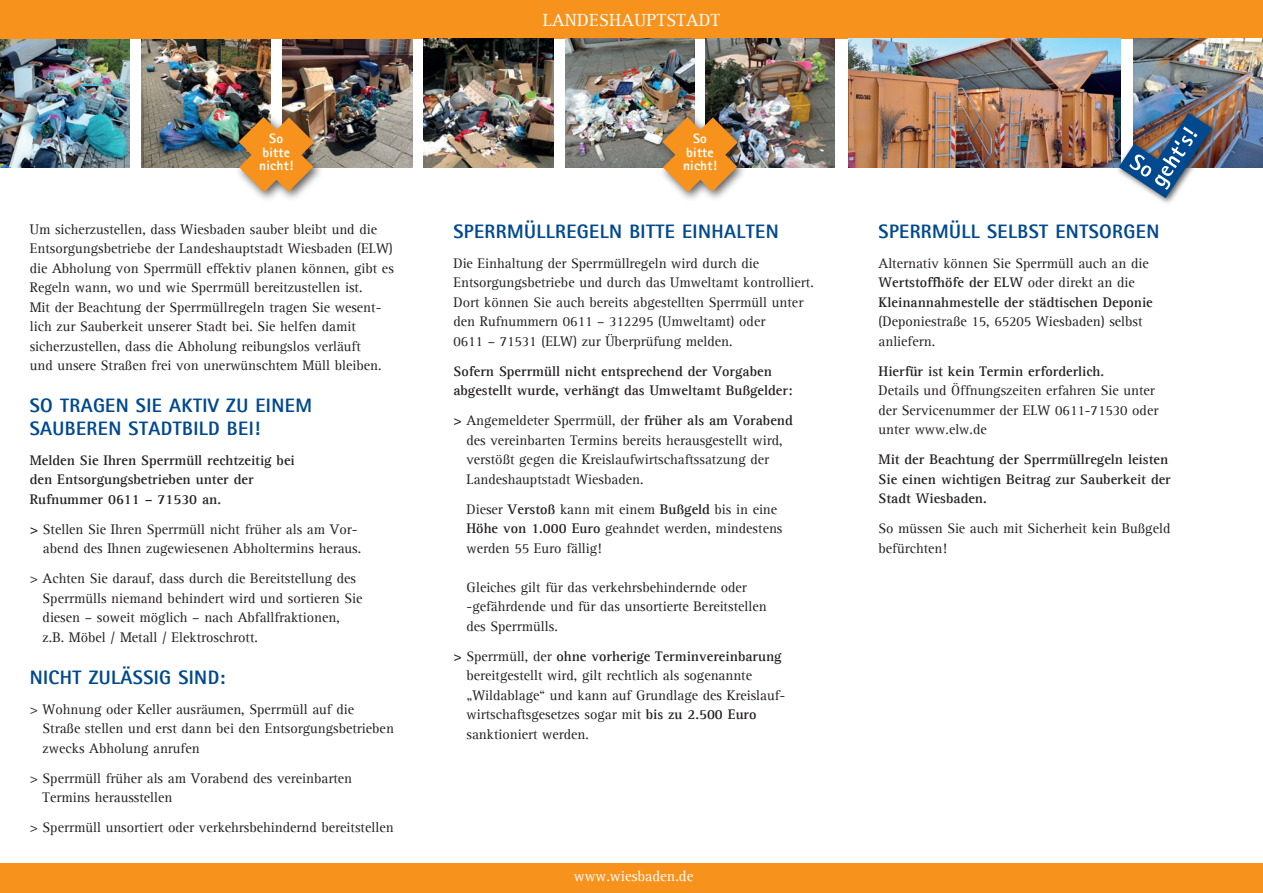
<style>
.page{position:relative;width:1263px;height:893px;background:#fff}
.page>*{position:absolute;margin:0;border:0;box-sizing:border-box;transform-origin:0 0}
.t1{font:800 19.5px/22.5px "Rotis Sans Serif";letter-spacing:.02em;color:#01498e}
.t2{font:18px "Rotis Serif";letter-spacing:.02em;color:#fff}
.t3{font:15px "Rotis Serif";color:#fff}
.t4{font:14.25px/19.5px "Rotis Serif";color:#231f20}
.t5{font:700 14.25px/19.5px "Rotis Serif";color:#231f20}
.t6{font:800 13.5px/13.5px "Rotis Sans Serif";letter-spacing:.02em;color:#fff;text-align:center}
.s1{font-weight:700}
.s2{font-weight:400}
</style>
<div class="page">
<img style="left:0;top:38px;width:129px;height:130px">
<img style="left:141px;top:38px;width:130px;height:130px">
<img style="left:283px;top:38px;width:129px;height:130px">
<div style="left:0;top:863px;width:1263px;height:30px;background:#f7931d"></div>
<div style="left:0;top:0;width:1263px;height:38px;background:#f7931d"></div>
<img style="left:424px;top:38px;width:129px;height:130px">
<img style="left:565px;top:38px;width:130px;height:130px">
<img style="left:705px;top:38px;width:130px;height:130px">
<img style="left:849px;top:38px;width:271px;height:130px">
<img style="left:1133px;top:38px;width:130px;height:130px">
<div style="left:234px;top:112px;width:91px;height:91px;background:#231f20;opacity:.75"></div>
<svg style="left:239px;top:117px;width:75px;height:75px"></svg>
<div style="left:658px;top:112px;width:90px;height:91px;background:#231f20;opacity:.75"></div>
<svg style="left:662px;top:117px;width:76px;height:75px"></svg>
<div style="left:1115px;top:109px;width:104px;height:97px;background:#231f20;opacity:.75"></div>
<img style="left:1119px;top:113px;width:93px;height:85px">
<p class="t2" style="left:543px;top:13px;width:179px">LANDESHAUPTSTADT</p>
<p class="t6" style="left:259px;top:133px;width:36px">So bitte nicht!</p>
<p class="t6" style="left:683px;top:133px;width:36px">So bitte nicht!</p>
<p class="t4" style="left:30px;top:221px;width:366px">Um sicherzustellen, dass Wiesbaden sauber bleibt und die Entsorgungsbetriebe der Landeshauptstadt Wiesbaden (ELW) die Abholung von Sperrmüll effektiv planen können, gibt es Regeln wann, wo und wie Sperrmüll bereitzustellen ist.<br>Mit der Beachtung der Sperrmüllregeln tragen Sie wesent&shy;lich zur Sauberkeit unserer Stadt bei. Sie helfen damit sicherzustellen, dass die Abholung reibungslos verläuft<br>und unsere Straßen frei von unerwünschtem Müll bleiben.</p>
<h1 class="t1" style="left:30px;top:396px;width:284px">SO TRAGEN SIE AKTIV ZU EINEM<br>SAUBEREN STADTBILD BEI!</h1>
<p class="t5" style="left:30px;top:452px;width:267px">Melden Sie Ihren Sperrmüll rechtzeitig bei den Entsorgungsbetrieben unter der<br>Rufnummer 0611 – 71530 an.</p>
<p class="t4" style="left:30px;top:521px;width:333px;text-align:right"><span class="s1">&gt;</span> Stellen Sie Ihren Sperrmüll nicht früher als am Vor&shy;abend des Ihnen zugewiesenen Abholtermins heraus.</p>
<p class="t4" style="left:43px;top:570px;width:321px;text-indent:-13px">&gt; Achten Sie darauf, dass durch die Bereitstellung des Sperrmülls niemand behindert wird und sortieren Sie diesen – soweit möglich – nach Abfallfraktionen, z.B. Möbel / Metall / Elektroschrott.</p>
<h1 class="t1" style="left:30px;top:668px;width:197px">NICHT ZULÄSSIG SIND:</h1>
<p class="t4" style="left:43px;top:701px;width:353px;text-indent:-13px">&gt; Wohnung oder Keller ausräumen, Sperrmüll auf die<br>Straße stellen und erst dann bei den Entsorgungsbetrieben zwecks Abholung anrufen</p>
<p class="t4" style="left:43px;top:770px;width:311px;text-indent:-13px">&gt; Sperrmüll früher als am Vorabend des vereinbarten<br>Termins herausstellen</p>
<p class="t4" style="left:30px;top:819px;width:365px">&gt; Sperrmüll unsortiert oder verkehrsbehindernd bereitstellen</p>
<h1 class="t1" style="left:453px;top:222px;width:327px">SPERRMÜLLREGELN BITTE EINHALTEN</h1>
<p class="t4" style="left:453px;top:255px;width:362px">Die Einhaltung der Sperrmüllregeln wird durch die Entsorgungsbetriebe und durch das Umweltamt kontrolliert.<br>Dort können Sie auch bereits abgestellten Sperrmüll unter den Rufnummern 0611 – 312295 (Umweltamt) oder<br>0611 – 71531 (ELW) zur Überprüfung melden.</p>
<p class="t5" style="left:453px;top:363px;width:341px">Sofern Sperrmüll nicht entsprechend der Vorgaben abgestellt wurde, verhängt das Umweltamt Bußgelder:</p>
<p class="t4" style="left:466px;top:412px;width:328px;text-indent:-13px"><span class="s1">&gt;</span> Angemeldeter Sperrmüll, der <span class="s1">früher als am Vorabend </span>des vereinbarten Termins bereits herausgestellt wird, verstößt gegen die Kreislaufwirtschaftssatzung der Landeshauptstadt Wiesbaden.</p>
<p class="t4" style="left:466px;top:501px;width:317px">Dieser <span class="s1">Verstoß</span> kann mit einem <span class="s1">Bußgeld</span> bis in eine<br><span class="s1">Höhe von 1.000 Euro</span> geahndet werden, mindestens werden 55 Euro fällig!</p>
<p class="t4" style="left:466px;top:579px;width:302px">Gleiches gilt für das verkehrsbehindernde oder -gefährdende und für das unsortierte Bereitstellen des Sperrmülls.</p>
<p class="t4" style="left:466px;top:648px;width:320px;text-indent:-13px"><span class="s1">&gt;</span> Sperrmüll, der <span class="s1">ohne vorherige Terminvereinbarung </span>bereitgestellt wird, gilt rechtlich als sogenannte „Wildablage“ und kann auf Grundlage des Kreislauf&shy;wirtschaftsgesetzes sogar mit <span class="s1">bis zu 2.500 Euro </span>sanktioniert werden.</p>
<p class="t3" style="left:574px;top:870px;width:121px">www.wiesbaden.de</p>
<h1 class="t1" style="left:878px;top:222px;width:282px">SPERRMÜLL SELBST ENTSORGEN</h1>
<p class="t5" style="left:878px;top:255px;width:276px"><span class="s2">Alternativ können Sie Sperrmüll auch an die<br></span>Wertstoffhöfe der ELW <span class="s2">oder direkt an die<br></span>Kleinannahmestelle der städtischen Deponie</p>
<p class="t4" style="left:878px;top:313px;width:266px">(Deponiestraße 15, 65205 Wiesbaden) selbst anliefern.</p>
<p class="t5" style="left:878px;top:363px;width:227px">Hierfür ist kein Termin erforderlich.</p>
<p class="t4" style="left:878px;top:382px;width:281px">Details und Öffnungszeiten erfahren Sie unter der Servicenummer der ELW 0611-71530 oder unter www.elw.de</p>
<p class="t5" style="left:878px;top:451px;width:294px">Mit der Beachtung der Sperrmüllregeln leisten<br>Sie einen wichtigen Beitrag zur Sauberkeit der<br>Stadt Wiesbaden.</p>
<p class="t4" style="left:878px;top:520px;width:293px">So müssen Sie auch mit Sicherheit kein Bußgeld befürchten!</p>
</div>
